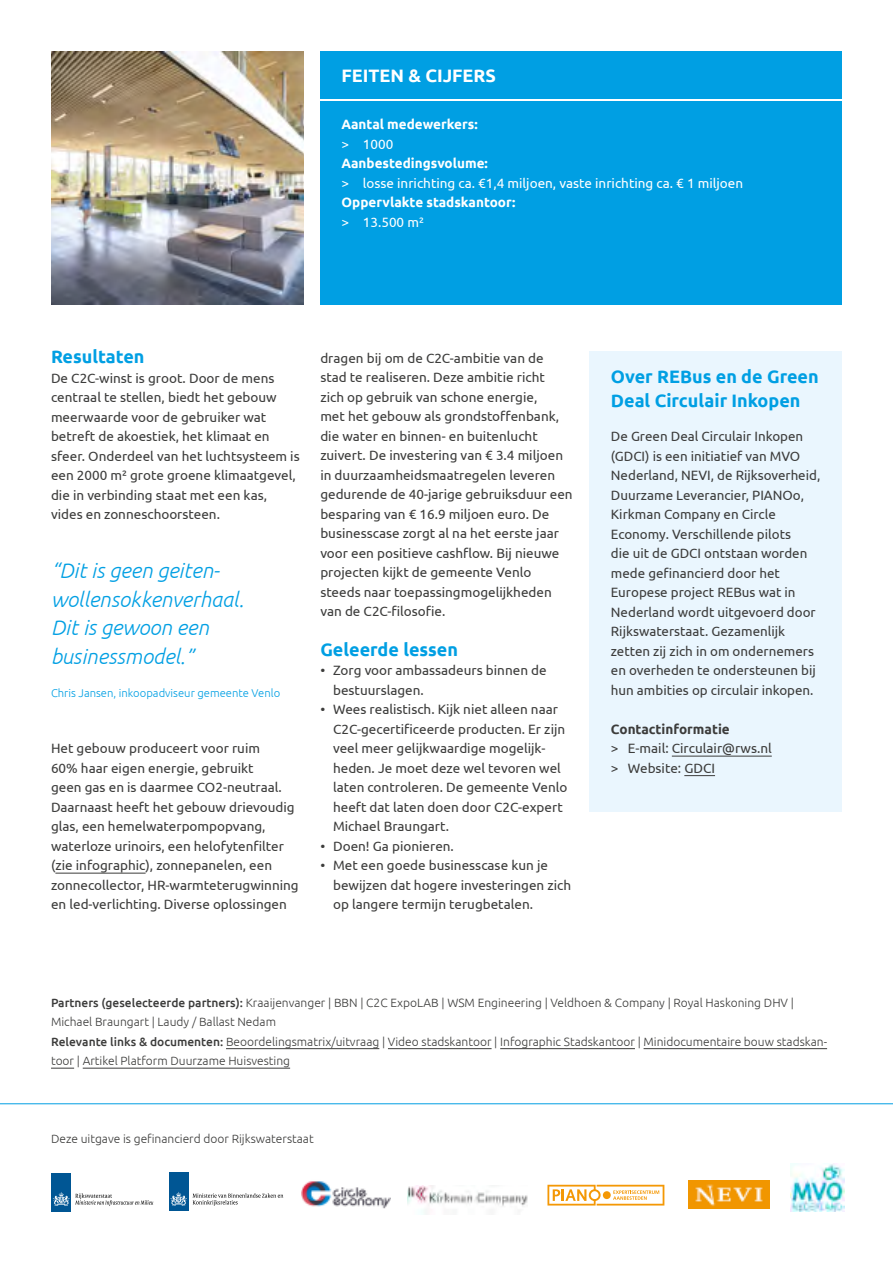
<style>
.page{position:relative;width:893px;height:1263px;background:#fff}
.page>*{position:absolute;margin:0;border:0;box-sizing:border-box;transform-origin:0 0}
.t1{font:italic 300 21px/28.5px "Ubuntu";color:#009fe3}
.t2{font:700 18px/24px "Ubuntu";color:#009fe3}
.t3{font:700 18px "Ubuntu";color:#fff}
.t4{font:13.5px/19.5px "Ubuntu";color:#3c3c3b}
.t5{font:13.5px "Ubuntu";color:#fff}
.t6{font:700 13.5px "Ubuntu";color:#fff}
.t7{font:700 13.5px "Ubuntu";color:#3c3c3b}
.t8{font:300 12px/19.5px "Ubuntu";color:#3c3c3b}
.t9{font:300 11.25px "Ubuntu";color:#009fe3}
.s1{font-weight:500}
</style>
<div class="page">
<div style="left:52px;top:1172px;width:19px;height:39px;background:#005694"></div>
<svg style="left:53px;top:1192px;width:100px;height:14px"></svg>
<svg style="left:547px;top:1185px;width:117px;height:20px"></svg>
<div style="left:320px;top:51px;width:522px;height:47px;background:#009fe3"></div>
<div style="left:169px;top:1173px;width:19px;height:38px;background:#005694"></div>
<svg style="left:170px;top:1192px;width:17px;height:14px"></svg>
<svg style="left:193px;top:1193px;width:90px;height:13px"></svg>
<hr style="left:0;top:1103px;width:893px;height:1px;background:#009fe3">
<img style="left:301px;top:1181px;width:89px;height:28px">
<img style="left:689px;top:1180px;width:80px;height:28px">
<img style="left:791px;top:1164px;width:53px;height:47px">
<img style="left:408px;top:1186px;width:119px;height:29px">
<div style="left:590px;top:351px;width:252px;height:461px;background:#eaf6fe"></div>
<hr style="left:672px;top:756px;width:100px;height:1px;background:#3c3c3b">
<hr style="left:684px;top:775px;width:31px;height:1px;background:#3c3c3b">
<img style="left:51px;top:51px;width:252px;height:254px">
<div style="left:320px;top:101px;width:522px;height:204px;background:#009fe3"></div>
<hr style="left:55px;top:873px;width:91px;height:1px;background:#3c3c3b">
<hr style="left:226px;top:1048px;width:153px;height:1px;background:#3c3c3b">
<hr style="left:388px;top:1048px;width:104px;height:1px;background:#3c3c3b">
<hr style="left:500px;top:1048px;width:135px;height:1px;background:#3c3c3b">
<hr style="left:644px;top:1048px;width:183px;height:1px;background:#3c3c3b">
<svg style="left:51px;top:1068px;width:23px;height:1px"></svg>
<hr style="left:83px;top:1068px;width:207px;height:1px;background:#3c3c3b">
<h2 class="t3" style="left:342px;top:65px;width:156px">FEITEN &amp; CIJFERS</h2>
<p class="t6" style="left:342px;top:116px;width:138px">Aantal medewerkers:</p>
<p class="t5" style="left:342px;top:136px;width:53px">&gt; 1000</p>
<p class="t6" style="left:342px;top:155px;width:148px">Aanbestedingsvolume:</p>
<p class="t5" style="left:342px;top:175px;width:403px">&gt; losse inrichting ca. €1,4 miljoen, vaste inrichting ca. € 1 miljoen</p>
<p class="t6" style="left:342px;top:194px;width:175px">Oppervlakte stadskantoor:</p>
<p class="t5" style="left:342px;top:214px;width:84px">&gt; 13.500 m²</p>
<h2 class="t2" style="left:51px;top:344px;width:95px">Resultaten</h2>
<p class="t4" style="left:51px;top:368px;width:250px">De C2C-winst is groot. Door de mens centraal te stellen, biedt het gebouw meerwaarde voor de gebruiker wat betreft de akoestiek, het klimaat en sfeer. Onderdeel van het luchtsysteem is een 2000 m² grote groene klimaatgevel, die in verbinding staat met een kas, vides en zonneschoorsteen.</p>
<h1 class="t1" style="left:51px;top:556px;width:194px">“Dit is geen geiten&shy;wollensokkenverhaal.<br>Dit is gewoon een businessmodel.”</h1>
<p class="t9" style="left:51px;top:686px;width:231px">Chris Jansen, inkoopadviseur gemeente Venlo</p>
<p class="t4" style="left:51px;top:738px;width:249px">Het gebouw produceert voor ruim<br>60% haar eigen energie, gebruikt<br>geen gas en is daarmee CO2-neutraal.<br>Daarnaast heeft het gebouw drievoudig glas, een hemelwaterpompopvang, waterloze urinoirs, een helofytenfilter (zie infographic), zonnepanelen, een zonnecollector, HR-warmteterugwinning en led-verlichting. Diverse oplossingen</p>
<p class="t4" style="left:320px;top:348px;width:254px">dragen bij om de C2C-ambitie van de stad te realiseren. Deze ambitie richt<br>zich op gebruik van schone energie,<br>met het gebouw als grondstoffenbank, die water en binnen- en buitenlucht zuivert. De investering van € 3.4 miljoen in duurzaamheidsmaatregelen leveren gedurende de 40-jarige gebruiksduur een besparing van € 16.9 miljoen euro. De businesscase zorgt al na het eerste jaar voor een positieve cashflow. Bij nieuwe projecten kijkt de gemeente Venlo steeds naar toepassingmogelijkheden van de C2C-filosofie.</p>
<h2 class="t2" style="left:320px;top:637px;width:139px">Geleerde lessen</h2>
<p class="t4" style="left:333px;top:660px;width:215px;text-indent:-13px">• Zorg voor ambassadeurs binnen de bestuurslagen.</p>
<p class="t4" style="left:333px;top:699px;width:236px;text-indent:-13px">• Wees realistisch. Kijk niet alleen naar C2C-gecertificeerde producten. Er zijn veel meer gelijkwaardige mogelijk&shy;heden. Je moet deze wel tevoren wel laten controleren. De gemeente Venlo heeft dat laten doen door C2C-expert Michael Braungart.</p>
<p class="t4" style="left:320px;top:836px;width:135px">• Doen! Ga pionieren.</p>
<p class="t4" style="left:333px;top:855px;width:240px;text-indent:-13px">• Met een goede businesscase kun je bewijzen dat hogere investeringen zich op langere termijn terugbetalen.</p>
<h2 class="t2" style="left:611px;top:364px;width:209px">Over REBus en de Green<br>Deal Circulair Inkopen</h2>
<p class="t4" style="left:611px;top:426px;width:211px">De Green Deal Circulair Inkopen (GDCI) is een initiatief van MVO<br>Nederland, NEVI, de Rijksoverheid,<br>Duurzame Leverancier, PIANOo,<br>Kirkman Company en Circle<br>Economy. Verschillende pilots<br>die uit de GDCI ontstaan worden mede gefinancierd door het<br>Europese project REBus wat in<br>Nederland wordt uitgevoerd door<br>Rijkswaterstaat. Gezamenlijk zetten zij zich in om ondernemers en overheden te ondersteunen bij hun ambities op circulair inkopen.</p>
<p class="t7" style="left:611px;top:721px;width:120px">Contactinformatie</p>
<p class="t4" style="left:611px;top:738px;width:162px">&gt; E-mail: Circulair@rws.nl &gt; Website: GDCI</p>
<p class="t8" style="left:51px;top:992px;width:778px"><span class="s1">Partners (geselecteerde partners):</span> Kraaijenvanger | BBN | C2C ExpoLAB | WSM Engineering | Veldhoen &amp; Company | Royal Haskoning DHV | Michael Braungart | Laudy / Ballast Nedam<br><span class="s1">Relevante links &amp; documenten:</span> Beoordelingsmatrix/uitvraag | Video stadskantoor | Infographic Stadskantoor | Minidocumentaire bouw stadskan&shy;toor | Artikel Platform Duurzame Huisvesting</p>
<p class="t8" style="left:51px;top:1129px;width:264px">Deze uitgave is gefinancierd door Rijkswaterstaat</p>
</div>
